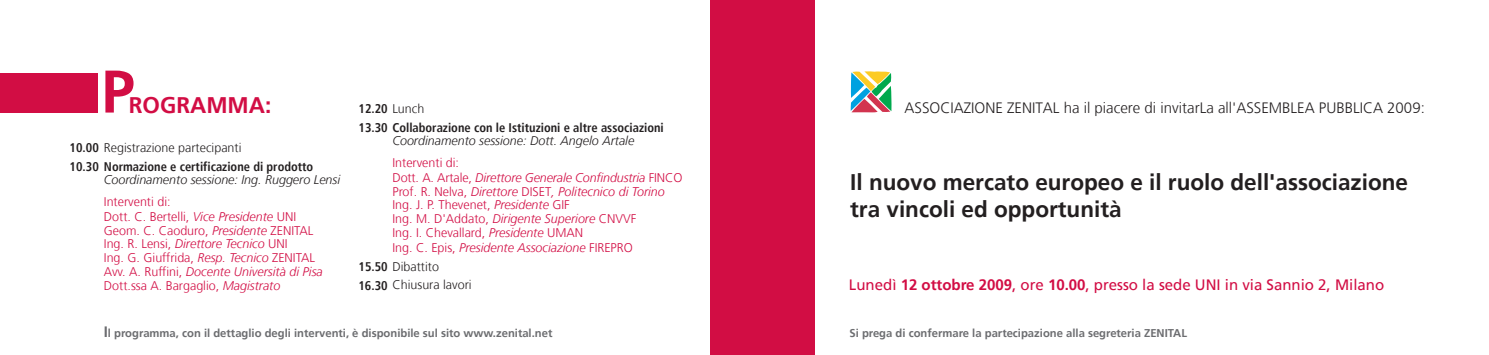
<style>
.page{position:relative;width:1489px;height:355px;background:#fff}
.page>*{position:absolute;margin:0;border:0;box-sizing:border-box;transform-origin:0 0}
.t1{font:700 60px "Frutiger";color:#d20d44}
.t2{font:700 22.5px/26.9px "Frutiger";color:#231f20}
.t3{font:700 22.5px "Frutiger";color:#d20d44}
.t4{font:300 15px "Frutiger";color:#231f20}
.t5{font:15px "Frutiger";color:#d20d44}
.t6{font:300 12.5px/13.8px "Frutiger";color:#d20d44}
.t7{font:700 condensed 12.5px/18.8px "Frutiger";color:#231f20}
.t8{font:italic 300 12.5px "Frutiger";color:#231f20}
.t9{font:italic 300 12.5px "Frutiger";color:#d20d44}
.t10{font:300 12.5px/18.8px "Frutiger";color:#231f20}
.t11{font:700 11.25px "Frutiger";color:#6c6d70}
.s1{font-weight:300;font-stretch:normal}
.s2{font-style:italic}
.s3{font-style:normal}
.s4{font-weight:700;font-stretch:condensed}
.s5{font-weight:700}
.s6{font-size:15px}
</style>
<div class="page">
<svg style="left:850px;top:71px;width:41px;height:41px;background:#96ac8e"></svg>
<div style="left:0;top:74px;width:97px;height:39px;background:#d20d44"></div>
<div style="left:709px;top:0;width:105px;height:354px;background:#d20d44"></div>
<h1 class="t1" style="left:101px;top:56px;width:35px">P</h1>
<h2 class="t3" style="left:129px;top:92px;width:144px">ROGRAMMA:</h2>
<p class="t7" style="left:70px;top:138px;width:245px">10.00 <span class="s1">Registrazione partecipanti<br></span>10.30 Normazione e certificazione di prodotto</p>
<p class="t8" style="left:104px;top:173px;width:238px">Coordinamento sessione: Ing. Ruggero Lensi</p>
<p class="t6" style="left:104px;top:194px;width:194px;line-height:15px">Interventi di:<br>Dott. C. Bertelli, <span class="s2">Vice Presidente</span> UNI</p>
<p class="t6" style="left:104px;top:223px;width:220px">Geom. C. Caoduro, <span class="s2">Presidente</span> ZENITAL Ing. R. Lensi, <span class="s2">Direttore Tecnico</span> UNI<br>Ing. G. Giuffrida, <span class="s2">Resp. Tecnico</span> ZENITAL Avv. A. Ruffini, <span class="s2">Docente Università di Pisa </span>Dott.ssa A. Bargaglio, <span class="s2">Magistrato</span></p>
<p class="t7" style="left:358px;top:99px;width:307px">12.20 <span class="s1">Lunch<br></span>13.30 Collaborazione con le Istituzioni e altre associazioni</p>
<p class="t8" style="left:392px;top:134px;width:243px">Coordinamento sessione: Dott. Angelo Artale</p>
<p class="t6" style="left:392px;top:155px;width:291px;line-height:15px">Interventi di:<br>Dott. A. Artale, <span class="s2">Direttore Generale Confindustria</span> FINCO</p>
<p class="t6" style="left:392px;top:184px;width:274px">Prof. R. Nelva, <span class="s2">Direttore</span> DISET<span class="s2">, Politecnico di Torino </span>Ing. J. P. Thevenet, <span class="s2">Presidente</span> GIF<br>Ing. M. D'Addato, <span class="s2">Dirigente Superiore</span> CNVVF<br>Ing. I. Chevallard, <span class="s2">Presidente</span> UMAN</p>
<p class="t9" style="left:392px;top:240px;width:242px"><span class="s3">Ing. C. Epis,</span> Presidente Associazione <span class="s3">FIREPRO</span></p>
<p class="t10" style="left:358px;top:257px;width:115px"><span class="s4">15.50</span> Dibattito<br><span class="s4">16.30</span> Chiusura lavori</p>
<p class="t4" style="left:904px;top:99px;width:522px">ASSOCIAZIONE ZENITAL ha il piacere di invitarLa all'ASSEMBLEA PUBBLICA 2009:</p>
<h2 class="t2" style="left:850px;top:168px;width:559px">Il nuovo mercato europeo e il ruolo dell'associazione tra vincoli ed opportunità</h2>
<p class="t5" style="left:849px;top:275px;width:536px">Lunedì <span class="s5">12 ottobre 2009</span>, ore <span class="s5">10.00</span>, presso la sede UNI in via Sannio 2, Milano</p>
<p class="t11" style="left:104px;top:326px;width:450px"><span class="s6">I</span>l programma, con il dettaglio degli interventi, è disponibile sul sito www.zenital.net</p>
<p class="t11" style="left:849px;top:326px;width:339px">Si prega di confermare la partecipazione alla segreteria ZENITAL</p>
</div>
